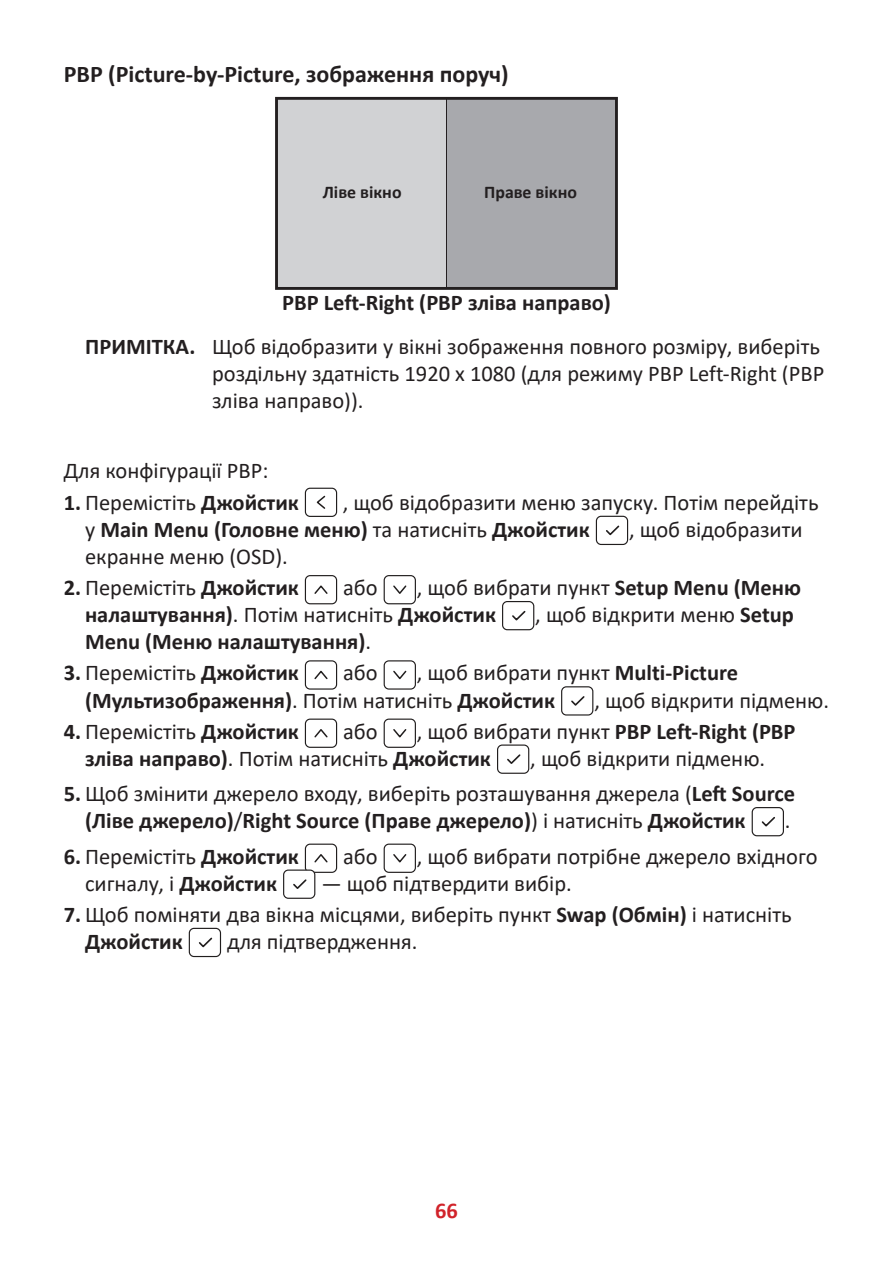
<style>
.page{position:relative;width:893px;height:1263px;background:#fff}
.page>*{position:absolute;margin:0;border:0;box-sizing:border-box;transform-origin:0 0}
.t1{font:700 24px "Calibri";color:#231f20}
.t2{font:22.5px/27px "Calibri";color:#231f20}
.t3{font:700 22.5px/27px "Calibri";color:#231f20}
.t4{font:700 22.5px "Calibri";color:#d1232a}
.t5{font:700 17.85px "Calibri";color:#231f20}
.s1{font-weight:700}
.s2{font-weight:400}
</style>
<div class="page">
<div style="left:276px;top:98px;width:171px;height:191px;background:#d1d2d4"></div>
<div style="left:446px;top:98px;width:171px;height:191px;background:#a8a9ad;border:1px solid #231f20"></div>
<div style="left:275px;top:97px;width:343px;height:193px;border:3px solid #231f20"></div>
<div style="left:305px;top:488px;width:32px;height:29px;border:1px solid #211e1e;border-radius:5px"></div>
<svg style="left:316px;top:495px;width:10px;height:14px"></svg>
<div style="left:596px;top:516px;width:32px;height:29px;border:1px solid #211e1e;border-radius:5px"></div>
<svg style="left:606px;top:525px;width:14px;height:11px"></svg>
<div style="left:305px;top:575px;width:32px;height:29px;border:1px solid #211e1e;border-radius:5px"></div>
<svg style="left:314px;top:585px;width:14px;height:9px"></svg>
<div style="left:384px;top:575px;width:32px;height:29px;border:1px solid #211e1e;border-radius:5px"></div>
<svg style="left:393px;top:585px;width:14px;height:9px"></svg>
<div style="left:502px;top:601px;width:32px;height:29px;border:1px solid #211e1e;border-radius:5px"></div>
<svg style="left:512px;top:610px;width:14px;height:11px"></svg>
<div style="left:305px;top:660px;width:32px;height:30px;border:1px solid #211e1e;border-radius:5px"></div>
<svg style="left:314px;top:670px;width:14px;height:10px"></svg>
<div style="left:384px;top:660px;width:32px;height:30px;border:1px solid #211e1e;border-radius:5px"></div>
<svg style="left:393px;top:670px;width:14px;height:10px"></svg>
<div style="left:561px;top:686px;width:32px;height:29px;border:1px solid #211e1e;border-radius:5px"></div>
<svg style="left:571px;top:696px;width:14px;height:10px"></svg>
<div style="left:305px;top:718px;width:32px;height:30px;border:1px solid #211e1e;border-radius:5px"></div>
<svg style="left:314px;top:729px;width:14px;height:9px"></svg>
<div style="left:384px;top:718px;width:32px;height:30px;border:1px solid #211e1e;border-radius:5px"></div>
<svg style="left:393px;top:729px;width:14px;height:9px"></svg>
<div style="left:497px;top:744px;width:32px;height:30px;border:1px solid #211e1e;border-radius:5px"></div>
<svg style="left:507px;top:754px;width:14px;height:10px"></svg>
<div style="left:752px;top:807px;width:32px;height:29px;border:1px solid #211e1e;border-radius:5px"></div>
<svg style="left:761px;top:817px;width:14px;height:10px"></svg>
<div style="left:305px;top:843px;width:32px;height:30px;border:1px solid #211e1e;border-radius:5px"></div>
<svg style="left:314px;top:854px;width:14px;height:9px"></svg>
<div style="left:384px;top:843px;width:32px;height:30px;border:1px solid #211e1e;border-radius:5px"></div>
<svg style="left:393px;top:854px;width:14px;height:9px"></svg>
<div style="left:284px;top:870px;width:31px;height:28px;background:#fff;border-radius:5px"></div>
<div style="left:283px;top:869px;width:32px;height:30px;border:1px solid #211e1e;border-radius:5px"></div>
<svg style="left:293px;top:879px;width:14px;height:10px"></svg>
<div style="left:189px;top:928px;width:32px;height:29px;border:1px solid #211e1e;border-radius:5px"></div>
<svg style="left:198px;top:937px;width:15px;height:11px"></svg>
<p class="t1" style="left:64px;top:57px;width:446px">PBP (Picture-by-Picture, зображення поруч)</p>
<p class="t5" style="left:323px;top:180px;width:80px">Ліве вікно</p>
<p class="t5" style="left:484px;top:180px;width:94px">Праве вікно</p>
<p class="t2" style="left:85px;top:280px;width:736px;line-height:43.8px;text-align:center"><span class="s1">PBP Left-Right (PBP зліва направо)<br>ПРИМІТКА.</span> Щоб відобразити у вікні зображення повного розміру, виберіть</p>
<p class="t2" style="left:212px;top:360px;width:614px">роздільну здатність 1920 x 1080 (для режиму PBP Left-Right (PBP зліва направо)).</p>
<p class="t2" style="left:64px;top:457px;width:206px">Для конфігурації PBP:</p>
<p class="t2" style="left:64px;top:488px;width:237px"><span class="s1">1.</span> Перемістіть <span class="s1">Джойстик</span></p>
<p class="t2" style="left:85px;top:488px;width:735px;text-indent:258px">, щоб відобразити меню запуску. Потім перейдіть у <span class="s1">Main Menu (Головне меню)</span> та натисніть <span class="s1">Джойстик</span></p>
<p class="t2" style="left:629px;top:515px;width:175px">, щоб відобразити</p>
<p class="t2" style="left:85px;top:542px;width:204px">екранне меню (OSD).</p>
<p class="t2" style="left:64px;top:574px;width:237px"><span class="s1">2.</span> Перемістіть <span class="s1">Джойстик</span></p>
<p class="t2" style="left:343px;top:574px;width:36px">або</p>
<p class="t3" style="left:85px;top:574px;width:717px;text-indent:332px"><span class="s2">, щоб вибрати пункт</span> Setup Menu (Меню налаштування)<span class="s2">. Потім натисніть</span> Джойстик</p>
<p class="t2" style="left:535px;top:601px;width:260px">, щоб відкрити меню <span class="s1">Setup</span></p>
<p class="t3" style="left:85px;top:628px;width:288px">Menu (Меню налаштування)<span class="s2">.</span></p>
<p class="t2" style="left:64px;top:659px;width:237px"><span class="s1">3.</span> Перемістіть <span class="s1">Джойстик</span></p>
<p class="t2" style="left:343px;top:659px;width:36px">або</p>
<p class="t3" style="left:85px;top:659px;width:655px;text-indent:332px"><span class="s2">, щоб вибрати пункт</span> Multi-Picture (Мультизображення)<span class="s2">. Потім натисніть</span> Джойстик</p>
<p class="t2" style="left:594px;top:686px;width:236px">, щоб відкрити підменю.</p>
<p class="t3" style="left:85px;top:717px;width:712px;text-indent:332px"><span class="s2">, щоб вибрати пункт</span> PBP Left-Right (PBP зліва направо)<span class="s2">. Потім натисніть</span> Джойстик</p>
<p class="t2" style="left:64px;top:717px;width:237px"><span class="s1">4.</span> Перемістіть <span class="s1">Джойстик</span></p>
<p class="t2" style="left:343px;top:717px;width:36px">або</p>
<p class="t2" style="left:530px;top:744px;width:236px">, щоб відкрити підменю.</p>
<p class="t2" style="left:85px;top:780px;width:712px;text-indent:-21px"><span class="s1">5.</span> Щоб змінити джерело входу, виберіть розташування джерела (<span class="s1">Left Source (Ліве джерело)</span>/<span class="s1">Right Source (Праве джерело)</span>) і натисніть <span class="s1">Джойстик</span></p>
<p class="t2" style="left:785px;top:807px;width:7px">.</p>
<p class="t2" style="left:64px;top:842px;width:237px"><span class="s1">6.</span> Перемістіть <span class="s1">Джойстик</span></p>
<p class="t2" style="left:343px;top:842px;width:36px">або</p>
<p class="t2" style="left:417px;top:842px;width:402px">, щоб вибрати потрібне джерело вхідного</p>
<p class="t2" style="left:85px;top:869px;width:194px">сигналу, і <span class="s1">Джойстик</span></p>
<p class="t2" style="left:321px;top:869px;width:252px">— щоб підтвердити вибір.</p>
<p class="t2" style="left:85px;top:900px;width:708px;text-indent:-21px"><span class="s1">7.</span> Щоб поміняти два вікна місцями, виберіть пункт <span class="s1">Swap (Обмін)</span> і натисніть<br><span class="s1">Джойстик</span></p>
<p class="t2" style="left:227px;top:927px;width:192px">для підтвердження.</p>
<p class="t4" style="left:435px;top:1194px;width:24px">66</p>
</div>
